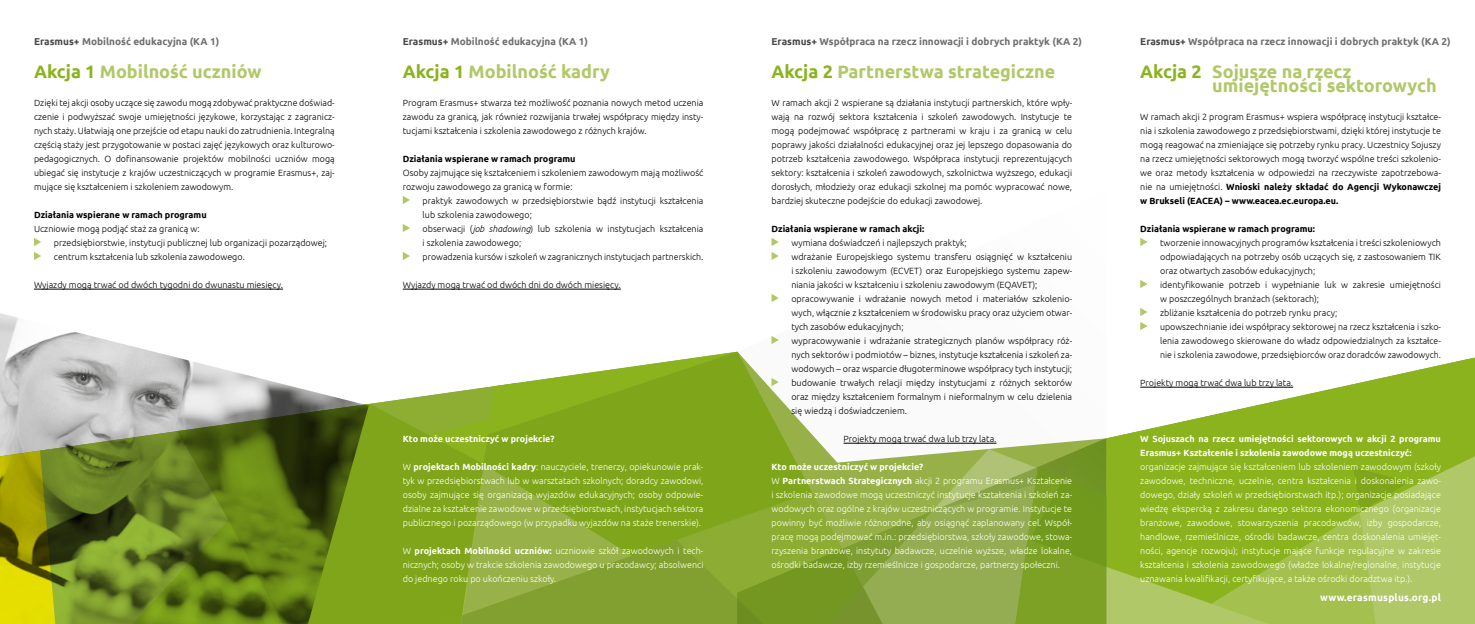
<style>
.page{position:relative;width:1475px;height:624px;background:#fff}
.page>*{position:absolute;margin:0;border:0;box-sizing:border-box;transform-origin:0 0}
.t1{font:700 18px/14px "Ubuntu";color:#b0c867}
.t2{font:700 10px "Ubuntu";color:#706f6f}
.t3{font:700 10px "Ubuntu";letter-spacing:.025em;color:#fff}
.t4{font:300 9px/14px "Ubuntu";color:#000}
.t5{font:300 9px/14px "Ubuntu";color:#fff;text-align:justify}
.t6{font:700 9px/14px "Ubuntu";color:#fff}
.t7{font:700 9px "Ubuntu";color:#000}
.s1{color:#4a4a49}
.s2{color:#8ab31d}
.s3{font-weight:700}
.s4{font-style:italic}
</style>
<div class="page">
<img style="left:0;top:313px;width:150px;height:38px">
<hr style="left:34px;top:289px;width:249px;height:1px;background:#000">
<svg style="left:34px;top:238px;width:7px;height:8px"></svg>
<svg style="left:34px;top:252px;width:7px;height:8px"></svg>
<svg style="left:1140px;top:238px;width:7px;height:8px"></svg>
<svg style="left:1140px;top:280px;width:6px;height:3px"></svg>
<svg style="left:1140px;top:328px;width:334px;height:275px"></svg>
<svg style="left:0;top:351px;width:278px;height:32px"></svg>
<svg style="left:0;top:383px;width:483px;height:47px"></svg>
<svg style="left:483px;top:351px;width:315px;height:68px"></svg>
<svg style="left:177px;top:404px;width:306px;height:220px;background:#698421"></svg>
<svg style="left:0;top:430px;width:287px;height:194px;background:#728620"></svg>
<svg style="left:415px;top:419px;width:993px;height:205px;background:#90b03a"></svg>
<hr style="left:843px;top:443px;width:153px;height:1px;background:#000">
<svg style="left:771px;top:238px;width:7px;height:8px"></svg>
<svg style="left:771px;top:252px;width:7px;height:8px"></svg>
<svg style="left:771px;top:294px;width:7px;height:8px"></svg>
<svg style="left:771px;top:336px;width:7px;height:8px"></svg>
<svg style="left:771px;top:378px;width:7px;height:8px"></svg>
<hr style="left:403px;top:289px;width:217px;height:1px;background:#000">
<svg style="left:403px;top:196px;width:7px;height:8px"></svg>
<svg style="left:403px;top:224px;width:7px;height:8px"></svg>
<svg style="left:403px;top:252px;width:7px;height:8px"></svg>
<p class="t2" style="left:34px;top:36px;width:187px"><span class="s1">Erasmus+</span> Mobilność edukacyjna (KA 1)</p>
<p class="t2" style="left:403px;top:36px;width:187px"><span class="s1">Erasmus+</span> Mobilność edukacyjna (KA 1)</p>
<p class="t2" style="left:771px;top:36px;width:312px"><span class="s1">Erasmus+</span> Współpraca na rzecz innowacji i dobrych praktyk (KA 2)</p>
<p class="t2" style="left:1140px;top:36px;width:312px"><span class="s1">Erasmus+</span> Współpraca na rzecz innowacji i dobrych praktyk (KA 2)</p>
<h1 class="t1" style="left:1212px;top:64px;width:226px;text-indent:-72px"><span class="s2">Akcja 2</span> Sojusze na rzecz umiejętności sektorowych</h1>
<p class="t4" style="left:1140px;top:110px;width:302px;text-align:justify">W ramach akcji 2 program Erasmus+ wspiera współpracę instytucji kształce&shy;nia i szkolenia zawodowego z przedsiębiorstwami, dzięki której instytucje te mogą reagować na zmieniające się potrzeby rynku pracy. Uczestnicy Sojuszy na rzecz umiejętności sektorowych mogą tworzyć wspólne treści szkolenio&shy;we oraz metody kształcenia w odpowiedzi na rzeczywiste zapotrzebowa&shy;nie na umiejętności. <span class="s3">Wnioski należy składać do Agencji Wykonawczej w Brukseli (EACEA) – www.eacea.ec.europa.eu.</span></p>
<p class="t7" style="left:1140px;top:223px;width:176px">Działania wspierane w ramach programu:</p>
<p class="t4" style="left:1159px;top:236px;width:282px">tworzenie innowacyjnych programów kształcenia i treści szkoleniowych odpowiadających na potrzeby osób uczących się, z zastosowaniem TIK oraz otwartych zasobów edukacyjnych;<br>identyfikowanie potrzeb i wypełnianie luk w zakresie umiejętności w poszczególnych branżach (sektorach);<br>zbliżanie kształcenia do potrzeb rynku pracy;<br>upowszechnianie idei współpracy sektorowej na rzecz kształcenia i szko&shy;lenia zawodowego skierowane do władz odpowiedzialnych za kształce&shy;nie i szkolenia zawodowe, przedsiębiorców oraz doradców zawodowych.</p>
<p class="t4" style="left:1140px;top:376px;width:154px">Projekty mogą trwać dwa lub trzy lata.</p>
<h1 class="t1" style="left:34px;top:64px;width:229px"><span class="s2">Akcja 1</span> Mobilność uczniów</h1>
<p class="t4" style="left:34px;top:96px;width:302px;text-align:justify">Dzięki tej akcji osoby uczące się zawodu mogą zdobywać praktyczne doświad&shy;czenie i podwyższać swoje umiejętności językowe, korzystając z zagranicz&shy;nych staży. Ułatwiają one przejście od etapu nauki do zatrudnienia. Integralną częścią staży jest przygotowanie w postaci zajęć językowych oraz kulturowo&shy;pedagogicznych. O dofinansowanie projektów mobilności uczniów mogą ubiegać się instytucje z krajów uczestniczących w programie Erasmus+, zaj&shy;mujące się kształceniem i szkoleniem zawodowym.</p>
<p class="t7" style="left:34px;top:209px;width:174px">Działania wspierane w ramach programu</p>
<p class="t4" style="left:54px;top:222px;width:275px;text-indent:-20px">Uczniowie mogą podjąć staż za granicą w:<br>przedsiębiorstwie, instytucji publicznej lub organizacji pozarządowej; centrum kształcenia lub szkolenia zawodowego.</p>
<p class="t4" style="left:34px;top:278px;width:250px">Wyjazdy mogą trwać od dwóch tygodni do dwunastu miesięcy.</p>
<h1 class="t1" style="left:403px;top:64px;width:209px"><span class="s2">Akcja 1</span> Mobilność kadry</h1>
<p class="t4" style="left:403px;top:96px;width:302px;text-align:justify">Program Erasmus+ stwarza też możliwość poznania nowych metod uczenia zawodu za granicą, jak również rozwijania trwałej współpracy między insty&shy;tucjami kształcenia i szkolenia zawodowego z różnych krajów.</p>
<p class="t7" style="left:403px;top:153px;width:174px">Działania wspierane w ramach programu</p>
<p class="t4" style="left:403px;top:166px;width:302px">Osoby zajmujące się kształceniem i szkoleniem zawodowym mają możliwość rozwoju zawodowego za granicą w formie:</p>
<p class="t4" style="left:422px;top:194px;width:282px">praktyk zawodowych w przedsiębiorstwie bądź instytucji kształcenia lub szkolenia zawodowego;<br>obserwacji (<span class="s4">job shadowing</span>) lub szkolenia w instytucjach kształcenia i szkolenia zawodowego;<br>prowadzenia kursów i szkoleń w zagranicznych instytucjach partnerskich.</p>
<p class="t4" style="left:403px;top:278px;width:219px">Wyjazdy mogą trwać od dwóch dni do dwóch miesięcy.</p>
<h1 class="t1" style="left:771px;top:64px;width:285px"><span class="s2">Akcja 2</span> Partnerstwa strategiczne</h1>
<p class="t4" style="left:771px;top:96px;width:302px;text-align:justify">W ramach akcji 2 wspierane są działania instytucji partnerskich, które wpły&shy;wają na rozwój sektora kształcenia i szkoleń zawodowych. Instytucje te mogą podejmować współpracę z partnerami w kraju i za granicą w celu poprawy jakości działalności edukacyjnej oraz jej lepszego dopasowania do potrzeb kształcenia zawodowego. Współpraca instytucji reprezentujących sektory: kształcenia i szkoleń zawodowych, szkolnictwa wyższego, edukacji dorosłych, młodzieży oraz edukacji szkolnej ma pomóc wypracować nowe, bardziej skuteczne podejście do edukacji zawodowej.</p>
<p class="t7" style="left:771px;top:223px;width:154px">Działania wspierane w ramach akcji:</p>
<p class="t4" style="left:791px;top:236px;width:282px">wymiana doświadczeń i najlepszych praktyk;<br>wdrażanie Europejskiego systemu transferu osiągnięć w kształceniu i szkoleniu zawodowym (ECVET) oraz Europejskiego systemu zapew&shy;niania jakości w kształceniu i szkoleniu zawodowym (EQAVET); opracowywanie i wdrażanie nowych metod i materiałów szkolenio&shy;wych, włącznie z kształceniem w środowisku pracy oraz użyciem otwar&shy;tych zasobów edukacyjnych;<br>wypracowywanie i wdrażanie strategicznych planów współpracy róż&shy;nych sektorów i podmiotów – biznes, instytucje kształcenia i szkoleń za&shy;wodowych – oraz wsparcie długoterminowe współpracy tych instytucji; budowanie trwałych relacji między instytucjami z różnych sektorów oraz między kształceniem formalnym i nieformalnym w celu dzielenia się wiedzą i doświadczeniem.</p>
<p class="t4" style="left:843px;top:432px;width:154px">Projekty mogą trwać dwa lub trzy lata.</p>
<p class="t6" style="left:1140px;top:432px;width:302px">W Sojuszach na rzecz umiejętności sektorowych w akcji 2 programu<br>Erasmus+ Kształcenie i szkolenia zawodowe mogą uczestniczyć:</p>
<p class="t5" style="left:1140px;top:460px;width:302px">organizacje zajmujące się kształceniem lub szkoleniem zawodowym (szkoły zawodowe, techniczne, uczelnie, centra kształcenia i doskonalenia zawo&shy;dowego, działy szkoleń w przedsiębiorstwach itp.); organizacje posiadające wiedzę ekspercką z zakresu danego sektora ekonomicznego (organizacje branżowe, zawodowe, stowarzyszenia pracodawców, izby gospodarcze, handlowe, rzemieślnicze, ośrodki badawcze, centra doskonalenia umiejęt&shy;ności, agencje rozwoju); instytucje mające funkcje regulacyjne w zakresie kształcenia i szkolenia zawodowego (władze lokalne/regionalne, instytucje uznawania kwalifikacji, certyfikujące, a także ośrodki doradztwa itp.).</p>
<p class="t6" style="left:403px;top:432px;width:153px">Kto może uczestniczyć w projekcie?</p>
<p class="t5" style="left:403px;top:460px;width:302px">W <span class="s3">projektach Mobilności kadry</span>: nauczyciele, trenerzy, opiekunowie prak&shy;tyk w przedsiębiorstwach lub w warsztatach szkolnych; doradcy zawodowi, osoby zajmujące się organizacją wyjazdów edukacyjnych; osoby odpowie&shy;dzialne za kształcenie zawodowe w przedsiębiorstwach, instytucjach sektora publicznego i pozarządowego (w przypadku wyjazdów na staże trenerskie).</p>
<p class="t5" style="left:403px;top:544px;width:302px">W <span class="s3">projektach Mobilności uczniów:</span> uczniowie szkół zawodowych i tech&shy;nicznych; osoby w trakcie szkolenia zawodowego u pracodawcy; absolwenci do jednego roku po ukończeniu szkoły.</p>
<p class="t5" style="left:771px;top:460px;width:302px;text-align:left"><span class="s3">Kto może uczestniczyć w projekcie?<br></span>W <span class="s3">Partnerstwach Strategicznych</span> akcji 2 programu Erasmus+ Kształcenie i szkolenia zawodowe mogą uczestniczyć instytucje kształcenia i szkoleń za&shy;wodowych oraz ogólne z krajów uczestniczących w programie. Instytucje te powinny być możliwie różnorodne, aby osiągnąć zaplanowany cel. Współ&shy;pracę mogą podejmować m.in.: przedsiębiorstwa, szkoły zawodowe, stowa&shy;rzyszenia branżowe, instytuty badawcze, uczelnie wyższe, władze lokalne, ośrodki badawcze, izby rzemieślnicze i gospodarcze, partnerzy społeczni.</p>
<p class="t3" style="left:1319px;top:591px;width:122px">www.erasmusplus.org.pl</p>
</div>
